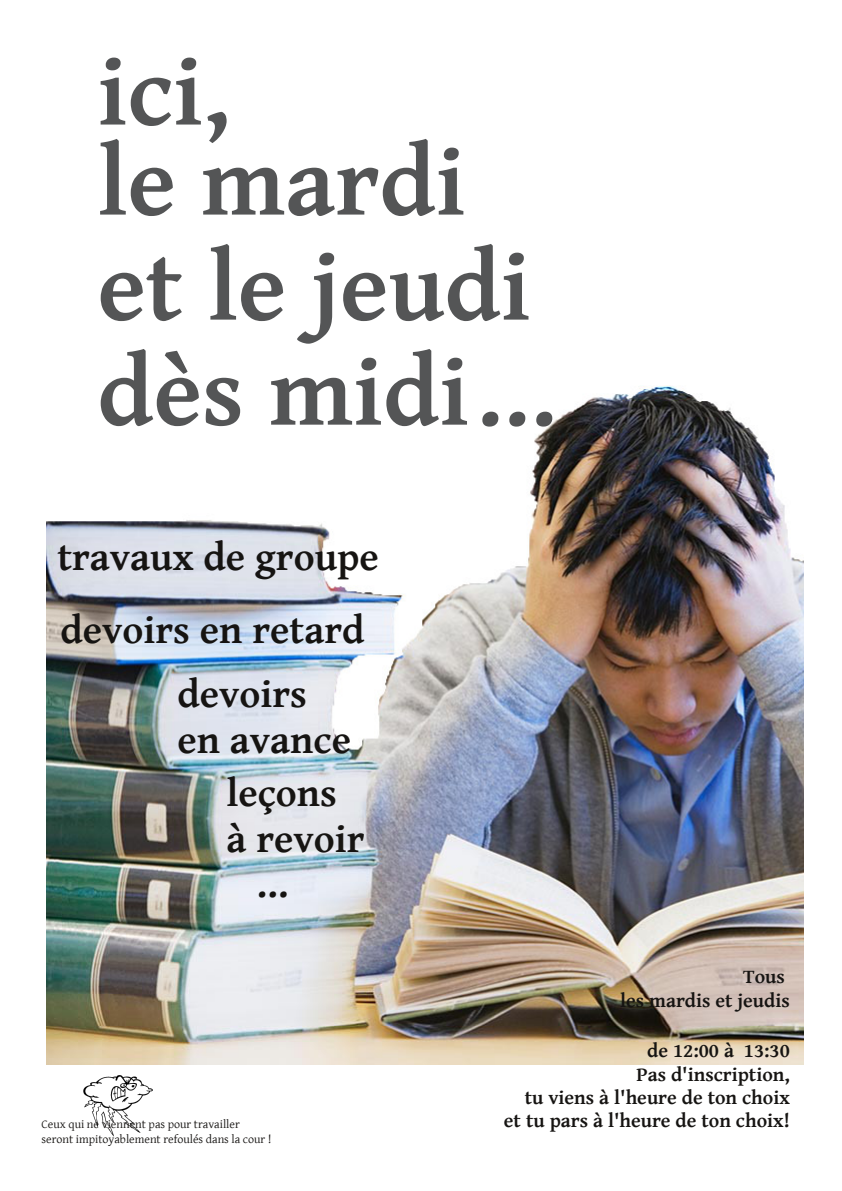
<style>
.page{position:relative;width:842px;height:1191px;background:#fff}
.page>*{position:absolute;margin:0;border:0;box-sizing:border-box;transform-origin:0 0}
.t1{font:700 100px/90px "Gentium Basic";color:#545556}
.t2{font:700 40px/73px "Gentium Basic";color:#161412}
.t3{font:700 20px/23.1px "Gentium Basic";color:#161412;text-align:right}
.t4{font:12px/15px "Gentium Basic";color:#161412}
</style>
<div class="page">
<img style="left:46px;top:385px;width:757px;height:680px">
<img style="left:83px;top:1075px;width:69px;height:62px">
<h1 class="t1" style="left:98px;top:45px;width:370px">ici,<br>le mardi</h1>
<h1 class="t1" style="left:98px;top:232px;width:461px;line-height:105px">et le jeudi dès midi...</h1>
<h2 class="t2" style="left:57px;top:519px;width:323px">travaux de groupe devoirs en retard</h2>
<h2 class="t2" style="left:177px;top:670px;width:175px;line-height:46.3px">devoirs en avance</h2>
<h2 class="t2" style="left:226px;top:755px;width:112px">leçons</h2>
<h2 class="t2" style="left:226px;top:802px;width:140px">à revoir</h2>
<h2 class="t2" style="left:256px;top:846px;width:34px">...</h2>
<p class="t4" style="left:42px;top:1116px;width:231px">Ceux qui ne viennent pas pour travailler seront impitoyablement refoulés dans la cour !</p>
<p class="t3" style="left:620px;top:965px;width:171px">Tous<br>les mardis et jeudis</p>
<p class="t3" style="left:504px;top:1039px;width:287px">de 12:00 à 13:30<br>Pas d'inscription,<br>tu viens à l'heure de ton choix et tu pars à l'heure de ton choix!</p>
</div>
